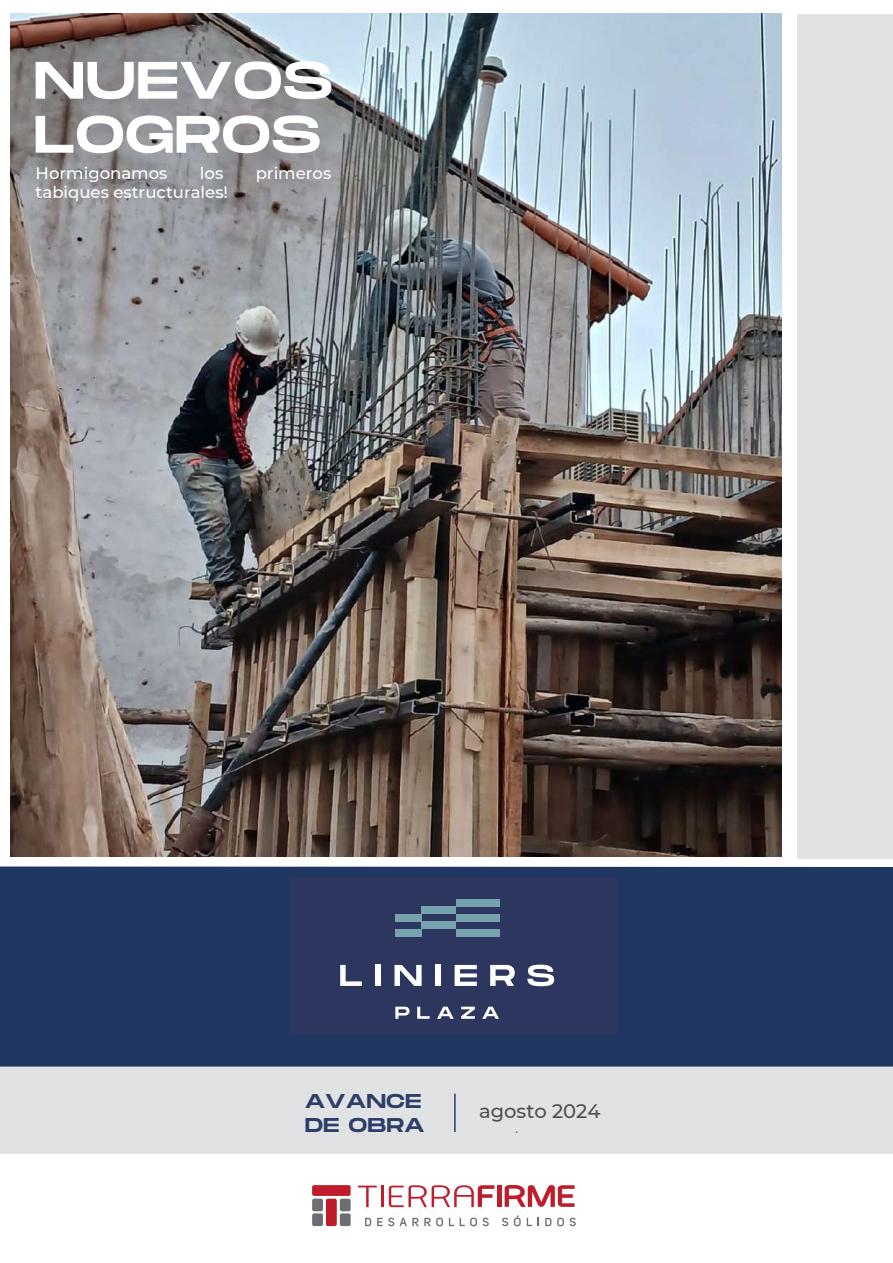
<style>
.page{position:relative;width:893px;height:1263px;background:#fff}
.page>*{position:absolute;margin:0;border:0;box-sizing:border-box;transform-origin:0 0}
.t1{font:52.5px/54px "Monument Extended";color:#fff}
.t2{font:19.95px/24px "Monument Extended";color:#2d3f68}
.t3{font:500 19.5px "Montserrat";color:#505052}
.t4{font:500 16.5px "Montserrat";color:#fff}
.t5{font:italic 14.7px "Montserrat";color:#4f5252}
</style>
<div class="page">
<div style="left:0;top:1066px;width:893px;height:88px;background:#e1e2e4"></div>
<hr style="left:454px;top:1094px;width:2px;height:38px;background:#2d3f68">
<div style="left:0;top:866px;width:893px;height:200px;background:#203861"></div>
<svg style="left:358px;top:1185px;width:19px;height:22px"></svg>
<hr style="left:382px;top:1185px;width:2px;height:22px;background:#bf1d2c">
<svg style="left:389px;top:1185px;width:105px;height:22px"></svg>
<div style="left:497px;top:1185px;width:5px;height:22px;background:#bf1d2c"></div>
<svg style="left:505px;top:1185px;width:70px;height:22px"></svg>
<svg style="left:365px;top:1218px;width:6px;height:8px"></svg>
<svg style="left:377px;top:1217px;width:66px;height:9px"></svg>
<svg style="left:449px;top:1218px;width:5px;height:8px"></svg>
<svg style="left:460px;top:1217px;width:29px;height:9px"></svg>
<svg style="left:502px;top:1218px;width:6px;height:8px"></svg>
<svg style="left:514px;top:1215px;width:7px;height:11px"></svg>
<svg style="left:527px;top:1218px;width:12px;height:8px"></svg>
<svg style="left:545px;top:1218px;width:6px;height:8px"></svg>
<svg style="left:557px;top:1217px;width:7px;height:9px"></svg>
<svg style="left:570px;top:1218px;width:6px;height:8px"></svg>
<div style="left:312px;top:1185px;width:39px;height:11px;background:#bf1d2c;border-radius:2px"></div>
<div style="left:312px;top:1198px;width:11px;height:13px;background:#6d6e71;border-radius:2px"></div>
<div style="left:312px;top:1213px;width:11px;height:13px;background:#6d6e71;border-radius:2px"></div>
<div style="left:340px;top:1198px;width:11px;height:13px;background:#6d6e71;border-radius:2px"></div>
<div style="left:340px;top:1213px;width:11px;height:13px;background:#6d6e71;border-radius:2px"></div>
<div style="left:326px;top:1198px;width:11px;height:28px;background:#bf1d2c;border-radius:2px"></div>
<div style="left:290px;top:877px;width:327px;height:158px;background:#2c365e"></div>
<div style="left:421px;top:906px;width:35px;height:8px;background:#76a3ad"></div>
<div style="left:456px;top:899px;width:43px;height:7px;background:#76a3ad"></div>
<div style="left:421px;top:921px;width:35px;height:8px;background:#76a3ad"></div>
<div style="left:456px;top:914px;width:43px;height:7px;background:#76a3ad"></div>
<div style="left:395px;top:914px;width:26px;height:7px;background:#76a3ad"></div>
<div style="left:395px;top:929px;width:26px;height:7px;background:#76a3ad"></div>
<div style="left:456px;top:929px;width:43px;height:7px;background:#76a3ad"></div>
<svg style="left:340px;top:965px;width:22px;height:21px"></svg>
<div style="left:375px;top:965px;width:6px;height:21px;background:#fff"></div>
<svg style="left:394px;top:965px;width:28px;height:21px"></svg>
<div style="left:435px;top:965px;width:6px;height:21px;background:#fff"></div>
<svg style="left:455px;top:965px;width:22px;height:21px"></svg>
<svg style="left:490px;top:965px;width:25px;height:21px"></svg>
<svg style="left:527px;top:965px;width:27px;height:21px"></svg>
<svg style="left:395px;top:1007px;width:14px;height:12px"></svg>
<svg style="left:417px;top:1007px;width:13px;height:12px"></svg>
<svg style="left:437px;top:1007px;width:17px;height:12px"></svg>
<svg style="left:461px;top:1007px;width:14px;height:12px"></svg>
<svg style="left:482px;top:1007px;width:17px;height:12px"></svg>
<img style="left:11px;top:14px;width:771px;height:842px">
<div style="left:797px;top:14px;width:96px;height:845px;background:#e1e2e4"></div>
<h1 class="t1" style="left:33px;top:52px;width:301px">NUEVOS<br>LOGROS</h1>
<p class="t4" style="left:36px;top:161px;width:133px">Hormigonamos</p>
<p class="t4" style="left:200px;top:161px;width:25px">los</p>
<p class="t4" style="left:256px;top:161px;width:77px">primeros</p>
<p class="t4" style="left:36px;top:181px;width:194px">tabiques estructurales!</p>
<p class="t2" style="left:305px;top:1088px;width:122px">AVANCE<br>DE OBRA</p>
<p class="t3" style="left:479px;top:1097px;width:123px">agosto 2024</p>
<p class="t5" style="left:516px;top:1118px;width:5px">.</p>
</div>
